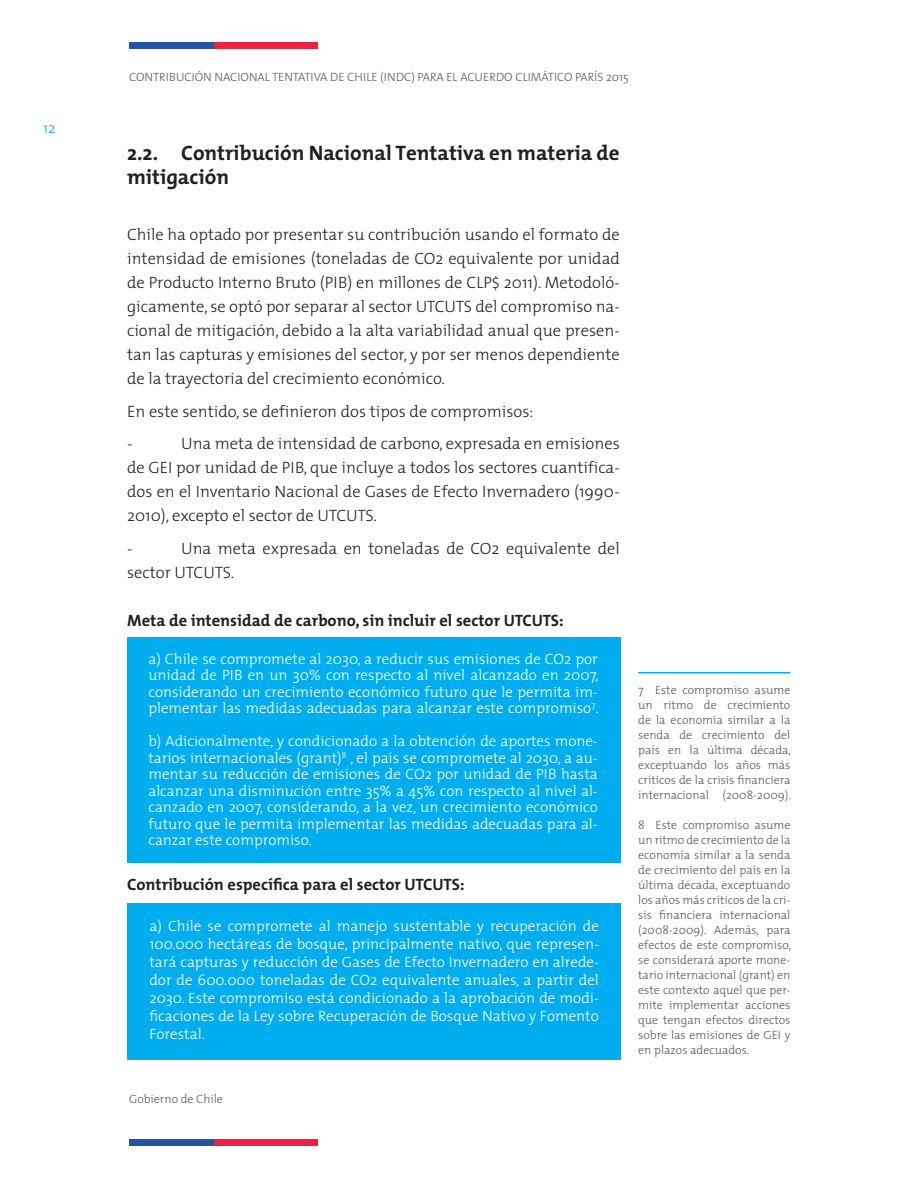
<style>
.page{position:relative;width:918px;height:1188px;background:#fff}
.page>*{position:absolute;margin:0;border:0;box-sizing:border-box;transform-origin:0 0}
.t1{font:700 21px/24px "The Mix";color:#231f20}
.listas{font:300 16.5px/24px "The Mix";color:#231f20;text-align:justify}
.t2{font:700 16.5px "The Mix";color:#231f20}
.t3{font:300 15px/16.5px "The Mix";color:#fff;text-align:justify}
.t4{font:300 15px "The Mix";color:#00aeef}
.t5{font:300 12px/15px "The Mix";color:#57585a;text-align:justify}
</style>
<div class="page">
<div style="left:214px;top:43px;width:103px;height:6px;background:#ed213d"></div>
<div style="left:129px;top:43px;width:85px;height:6px;background:#2654a4"></div>
<div style="left:214px;top:1139px;width:103px;height:6px;background:#ed213d"></div>
<div style="left:129px;top:1139px;width:85px;height:6px;background:#2654a4"></div>
<div style="left:127px;top:637px;width:493px;height:226px;background:#00aeef"></div>
<div style="left:127px;top:904px;width:493px;height:156px;background:#00aeef"></div>
<hr style="left:638px;top:672px;width:152px;height:2px;background:#00aeef">
<p class="t4" style="left:43px;top:116px;width:14px">12</p>
<p class="t5" style="left:129px;top:69px;width:501px">CONTRIBUCIÓN NACIONAL TENTATIVA DE CHILE (INDC) PARA EL ACUERDO CLIMÁTICO PARÍS 2015</p>
<p class="t1" style="left:127px;top:140px;width:494px">2.2. Contribución Nacional Tentativa en materia de mitigación</p>
<p class="listas" style="left:127px;top:222px;width:494px">Chile ha optado por presentar su contribución usando el formato de intensidad de emisiones (toneladas de CO2 equivalente por unidad de Producto Interno Bruto (PIB) en millones de CLP$ 2011). Metodoló&shy;gicamente, se optó por separar al sector UTCUTS del compromiso na&shy;cional de mitigación, debido a la alta variabilidad anual que presen&shy;tan las capturas y emisiones del sector, y por ser menos dependiente de la trayectoria del crecimiento económico.</p>
<p class="listas" style="left:127px;top:399px;width:408px">En este sentido, se definieron dos tipos de compromisos:</p>
<p class="listas" style="left:127px;top:431px;width:7px">-</p>
<p class="listas" style="left:127px;top:431px;width:494px;text-indent:54px">Una meta de intensidad de carbono, expresada en emisiones de GEI por unidad de PIB, que incluye a todos los sectores cuantifica&shy;dos en el Inventario Nacional de Gases de Efecto Invernadero (1990- 2010), excepto el sector de UTCUTS.</p>
<p class="listas" style="left:127px;top:536px;width:7px">-</p>
<p class="listas" style="left:127px;top:536px;width:494px;text-indent:54px">Una meta expresada en toneladas de CO2 equivalente del sector UTCUTS.</p>
<p class="t2" style="left:127px;top:606px;width:438px">Meta de intensidad de carbono, sin incluir el sector UTCUTS:</p>
<p class="t3" style="left:148px;top:650px;width:452px">a) Chile se compromete al 2030, a reducir sus emisiones de CO2 por unidad de PIB en un 30% con respecto al nivel alcanzado en 2007, considerando un crecimiento económico futuro que le permita im&shy;plementar las medidas adecuadas para alcanzar este compromiso<sup>7</sup>.</p>
<p class="t3" style="left:148px;top:733px;width:451px">b) Adicionalmente, y condicionado a la obtención de aportes mone&shy;tarios internacionales (grant)<sup>8</sup> , el país se compromete al 2030, a au&shy;mentar su reducción de emisiones de CO2 por unidad de PIB hasta alcanzar una disminución entre 35% a 45% con respecto al nivel al&shy;canzado en 2007, considerando, a la vez, un crecimiento económico futuro que le permita implementar las medidas adecuadas para al&shy;canzar este compromiso.</p>
<p class="t2" style="left:127px;top:870px;width:339px">Contribución específica para el sector UTCUTS:</p>
<p class="t3" style="left:149px;top:917px;width:451px;line-height:18px">a) Chile se compromete al manejo sustentable y recuperación de 100.000 hectáreas de bosque, principalmente nativo, que represen&shy;tará capturas y reducción de Gases de Efecto Invernadero en alrede&shy;dor de 600.000 toneladas de CO2 equivalente anuales, a partir del 2030. Este compromiso está condicionado a la aprobación de modi&shy;ficaciones de la Ley sobre Recuperación de Bosque Nativo y Fomento Forestal.</p>
<p class="t5" style="left:129px;top:1091px;width:95px">Gobierno de Chile</p>
<p class="t5" style="left:638px;top:682px;width:154px">7 Este compromiso asume un ritmo de crecimiento de la economía similar a la senda de crecimiento del país en la última década, exceptuando los años más críticos de la crisis financiera internacional (2008-2009).</p>
<p class="t5" style="left:638px;top:817px;width:154px">8 Este compromiso asume un ritmo de crecimiento de la economía similar a la senda de crecimiento del país en la última década, exceptuando los años más críticos de la cri&shy;sis financiera internacional (2008-2009). Además, para efectos de este compromiso, se considerará aporte mone&shy;tario internacional (grant) en este contexto aquel que per&shy;mite implementar acciones que tengan efectos directos sobre las emisiones de GEI y en plazos adecuados.</p>
</div>
